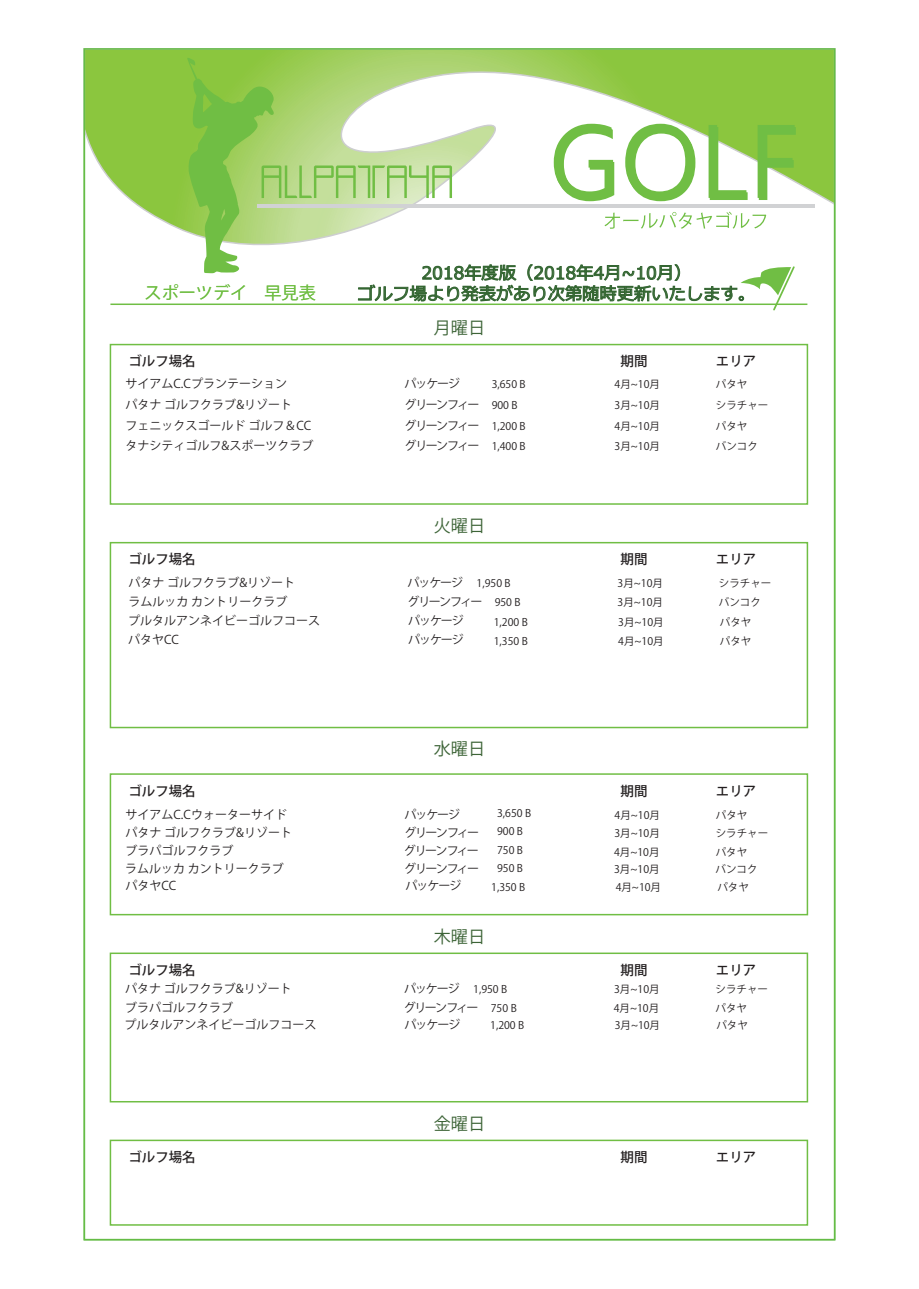
<style>
.page{position:relative;width:919px;height:1289px;background:#fff}
.page>*{position:absolute;margin:0;border:0;box-sizing:border-box;transform-origin:0 0}
.t1{font:17.25px/20.7px "Meiryo";color:#346632;text-align:center}
.t2{font:17.1px "Koz Go Pro";color:#3d6437}
.t3{font:17.1px "Koz Go Pro";color:#70be44}
.t4{font:500 13.5px "Koz Go Pro";color:#231f20}
.t5{font:12px "Koz Go Pro";color:#231f20}
.t6{font:12px "Koz Go Pr 6 N";letter-spacing:-.135em;color:#231f20}
.t7{font:12px "Koz Go Pr 6 N";letter-spacing:-.09em;color:#231f20}
.t8{font:10.5px "Koz Go Pro";color:#231f20}
.s1{font-family:"Koz Go Pro";font-size:10.5px}
.s2{font-family:"Koz Go Pr 6 N";font-size:12px}
</style>
<div class="page">
<div style="left:110px;top:344px;width:698px;height:161px;border:2px solid #70be44"></div>
<div style="left:110px;top:542px;width:698px;height:186px;border:2px solid #70be44"></div>
<div style="left:110px;top:773px;width:698px;height:142px;border:2px solid #70be44"></div>
<div style="left:110px;top:952px;width:698px;height:150px;border:2px solid #70be44"></div>
<div style="left:110px;top:1139px;width:698px;height:86px;border:2px solid #70be44"></div>
<svg style="left:83px;top:48px;width:753px;height:211px"></svg>
<hr style="left:257px;top:204px;width:558px;height:4px;background:#d1d2d4">
<hr style="left:110px;top:303px;width:697px;height:2px;background:#70be44">
<svg style="left:187px;top:57px;width:608px;height:253px"></svg>
<h2 class="t3" style="left:144px;top:282px;width:173px">スポーツデイ　早見表</h2>
<h1 class="t1" style="left:358px;top:263px;width:398px">2018年度版（2018年4月~10月）<br>ゴルフ場より発表があり次第随時更新いたします。</h1>
<h2 class="t2" style="left:434px;top:316px;width:53px">月曜日</h2>
<p class="t4" style="left:128px;top:352px;width:82px">ゴルフ場名　</p>
<p class="t4" style="left:620px;top:352px;width:28px">期間</p>
<p class="t4" style="left:715px;top:352px;width:42px">エリア</p>
<p class="t5" style="left:125px;top:376px;width:163px">サイアムC.Cプランテーション</p>
<p class="t8" style="left:491px;top:378px;width:35px">3,650 B</p>
<p class="t8" style="left:614px;top:378px;width:47px">4月~10月</p>
<p class="t8" style="left:715px;top:378px;width:33px">パタヤ</p>
<p class="t7" style="left:404px;top:377px;width:57px">パッケージ</p>
<p class="t5" style="left:125px;top:397px;width:168px">パタナ ゴルフクラブ&amp;リゾート</p>
<p class="t6" style="left:404px;top:398px;width:115px">グリーンフィー <span class="s1">900 B</span></p>
<p class="t8" style="left:614px;top:399px;width:47px">3月~10月</p>
<p class="t8" style="left:715px;top:399px;width:54px">シラチャー</p>
<p class="t5" style="left:125px;top:418px;width:187px">フェニックスゴールド ゴルフ＆CC</p>
<p class="t6" style="left:404px;top:419px;width:123px">グリーンフィー <span class="s1">1,200 B</span></p>
<p class="t8" style="left:614px;top:420px;width:47px">4月~10月</p>
<p class="t8" style="left:715px;top:420px;width:33px">パタヤ</p>
<p class="t5" style="left:125px;top:438px;width:189px">タナシティゴルフ&amp;スポーツクラブ</p>
<p class="t6" style="left:404px;top:439px;width:123px">グリーンフィー <span class="s1">1,400 B</span></p>
<p class="t8" style="left:614px;top:439px;width:47px">3月~10月</p>
<p class="t8" style="left:715px;top:439px;width:43px">バンコク</p>
<h2 class="t2" style="left:434px;top:514px;width:53px">火曜日</h2>
<p class="t4" style="left:128px;top:550px;width:82px">ゴルフ場名　</p>
<p class="t4" style="left:620px;top:550px;width:28px">期間</p>
<p class="t4" style="left:715px;top:550px;width:42px">エリア</p>
<p class="t5" style="left:128px;top:574px;width:168px">パタナ ゴルフクラブ&amp;リゾート</p>
<p class="t8" style="left:407px;top:576px;width:105px"><span class="s2">パッケージ</span> 1,950 B</p>
<p class="t8" style="left:617px;top:576px;width:47px">3月~10月</p>
<p class="t8" style="left:718px;top:576px;width:54px">シラチャー</p>
<p class="t5" style="left:128px;top:593px;width:160px">ラムルッカ カントリークラブ</p>
<p class="t6" style="left:407px;top:594px;width:115px">グリーンフィー <span class="s1">950 B</span></p>
<p class="t8" style="left:617px;top:595px;width:47px">3月~10月</p>
<p class="t8" style="left:718px;top:595px;width:43px">バンコク</p>
<p class="t5" style="left:128px;top:613px;width:193px">プルタルアンネイビーゴルフコース</p>
<p class="t7" style="left:408px;top:614px;width:57px">パッケージ</p>
<p class="t8" style="left:494px;top:615px;width:35px">1,200 B</p>
<p class="t8" style="left:618px;top:615px;width:47px">3月~10月</p>
<p class="t8" style="left:720px;top:615px;width:33px">パタヤ</p>
<p class="t5" style="left:128px;top:632px;width:52px">パタヤCC</p>
<p class="t7" style="left:408px;top:633px;width:57px">パッケージ</p>
<p class="t8" style="left:494px;top:634px;width:35px">1,350 B</p>
<p class="t8" style="left:618px;top:634px;width:47px">4月~10月</p>
<p class="t8" style="left:720px;top:634px;width:33px">パタヤ</p>
<h2 class="t2" style="left:434px;top:737px;width:53px">水曜日</h2>
<p class="t4" style="left:128px;top:782px;width:82px">ゴルフ場名　</p>
<p class="t4" style="left:620px;top:782px;width:28px">期間</p>
<p class="t4" style="left:715px;top:782px;width:42px">エリア</p>
<p class="t5" style="left:125px;top:806px;width:163px">サイアムC.Cウォーターサイド</p>
<p class="t8" style="left:497px;top:806px;width:35px">3,650 B</p>
<p class="t8" style="left:614px;top:808px;width:47px">4月~10月</p>
<p class="t8" style="left:715px;top:808px;width:33px">パタヤ</p>
<p class="t7" style="left:404px;top:807px;width:57px">パッケージ</p>
<p class="t5" style="left:125px;top:824px;width:168px">パタナ ゴルフクラブ&amp;リゾート</p>
<p class="t6" style="left:404px;top:825px;width:76px">グリーンフィー</p>
<p class="t8" style="left:497px;top:824px;width:27px">900 B</p>
<p class="t8" style="left:614px;top:826px;width:47px">3月~10月</p>
<p class="t8" style="left:715px;top:826px;width:54px">シラチャー</p>
<p class="t5" style="left:125px;top:842px;width:110px">ブラパゴルフクラブ</p>
<p class="t6" style="left:404px;top:843px;width:76px">グリーンフィー</p>
<p class="t8" style="left:497px;top:843px;width:27px">750 B</p>
<p class="t8" style="left:614px;top:844px;width:47px">4月~10月</p>
<p class="t8" style="left:715px;top:844px;width:33px">パタヤ</p>
<p class="t5" style="left:125px;top:860px;width:160px">ラムルッカ カントリークラブ</p>
<p class="t6" style="left:404px;top:861px;width:76px">グリーンフィー</p>
<p class="t8" style="left:497px;top:861px;width:27px">950 B</p>
<p class="t8" style="left:614px;top:862px;width:47px">3月~10月</p>
<p class="t8" style="left:715px;top:862px;width:43px">バンコク</p>
<p class="t5" style="left:125px;top:878px;width:52px">パタヤCC</p>
<p class="t7" style="left:405px;top:878px;width:57px">パッケージ</p>
<p class="t8" style="left:491px;top:880px;width:35px">1,350 B</p>
<p class="t8" style="left:615px;top:880px;width:47px">4月~10月</p>
<p class="t8" style="left:717px;top:880px;width:33px">パタヤ</p>
<h2 class="t2" style="left:434px;top:925px;width:53px">木曜日</h2>
<p class="t4" style="left:128px;top:961px;width:82px">ゴルフ場名　</p>
<p class="t4" style="left:620px;top:961px;width:28px">期間</p>
<p class="t4" style="left:715px;top:961px;width:42px">エリア</p>
<p class="t5" style="left:125px;top:980px;width:168px">パタナ ゴルフクラブ&amp;リゾート</p>
<p class="t8" style="left:404px;top:982px;width:105px"><span class="s2">パッケージ</span> 1,950 B</p>
<p class="t8" style="left:614px;top:982px;width:47px">3月~10月</p>
<p class="t8" style="left:715px;top:982px;width:54px">シラチャー</p>
<p class="t5" style="left:125px;top:999px;width:109px">ブラパゴルフクラブ</p>
<p class="t6" style="left:403px;top:1000px;width:115px">グリーンフィー <span class="s1">750 B</span></p>
<p class="t8" style="left:613px;top:1001px;width:47px">4月~10月</p>
<p class="t8" style="left:715px;top:1001px;width:33px">パタヤ</p>
<p class="t5" style="left:124px;top:1016px;width:193px">プルタルアンネイビーゴルフコース</p>
<p class="t7" style="left:404px;top:1017px;width:57px">パッケージ</p>
<p class="t8" style="left:490px;top:1018px;width:35px">1,200 B</p>
<p class="t8" style="left:614px;top:1018px;width:47px">3月~10月</p>
<p class="t8" style="left:716px;top:1018px;width:33px">パタヤ</p>
<h2 class="t2" style="left:434px;top:1112px;width:53px">金曜日</h2>
<p class="t4" style="left:128px;top:1148px;width:82px">ゴルフ場名　</p>
<p class="t4" style="left:620px;top:1148px;width:28px">期間</p>
<p class="t4" style="left:715px;top:1148px;width:42px">エリア</p>
</div>
